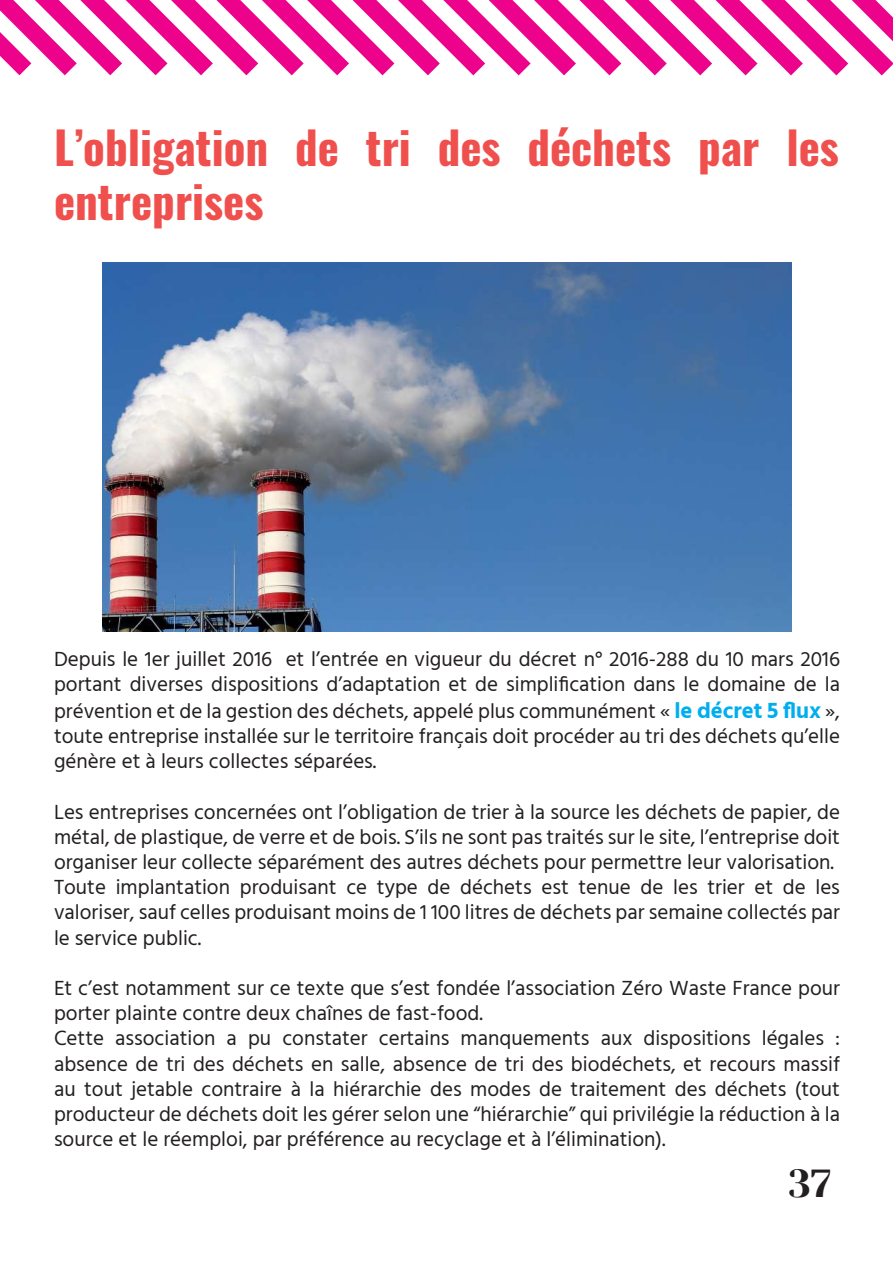
<style>
.page{position:relative;width:893px;height:1263px;background:#fff}
.page>*{position:absolute;margin:0;border:0;box-sizing:border-box;transform-origin:0 0}
.t1{font:700 45px/54px "Oswald";color:#f0504d}
.t2{font:39px "Yeseva One";color:#231f20}
.t3{font:21px/25.2px "Hind Guntur";color:#231f20}
.s1{font-weight:700;font-size:22.5px;color:#00aeef}
</style>
<div class="page">
<svg style="left:0;top:0;width:893px;height:76px"></svg>
<img style="left:102px;top:262px;width:689px;height:369px">
<h1 class="t1" style="left:54px;top:124px;width:786px">L’obligation de tri des déchets par les entreprises</h1>
<p class="t3" style="left:54px;top:645px;width:788px;line-height:25.7px;text-align:justify">Depuis le 1er juillet 2016 et l’entrée en vigueur du décret n° 2016-288 du 10 mars 2016 portant diverses dispositions d’adaptation et de simplification dans le domaine de la prévention et de la gestion des déchets, appelé plus communément « <span class="s1">le décret 5 flux</span> », toute entreprise installée sur le territoire français doit procéder au tri des déchets qu’elle génère et à leurs collectes séparées.</p>
<p class="t3" style="left:54px;top:799px;width:788px">Les entreprises concernées ont l’obligation de trier à la source les déchets de papier, de métal, de plastique, de verre et de bois. S’ils ne sont pas traités sur le site, l’entreprise doit organiser leur collecte séparément des autres déchets pour permettre leur valorisation.<br>Toute implantation produisant ce type de déchets est tenue de les trier et de les valoriser, sauf celles produisant moins de 1 100 litres de déchets par semaine collectés par le service public.</p>
<p class="t3" style="left:54px;top:975px;width:787px">Et c’est notamment sur ce texte que s’est fondée l’association Zéro Waste France pour porter plainte contre deux chaînes de fast-food.<br>Cette association a pu constater certains manquements aux dispositions légales : absence de tri des déchets en salle, absence de tri des biodéchets, et recours massif au tout jetable contraire à la hiérarchie des modes de traitement des déchets (tout producteur de déchets doit les gérer selon une “hiérarchie” qui privilégie la réduction à la source et le réemploi, par préférence au recyclage et à l’élimination).</p>
<h2 class="t2" style="left:788px;top:1154px;width:44px">37</h2>
</div>
